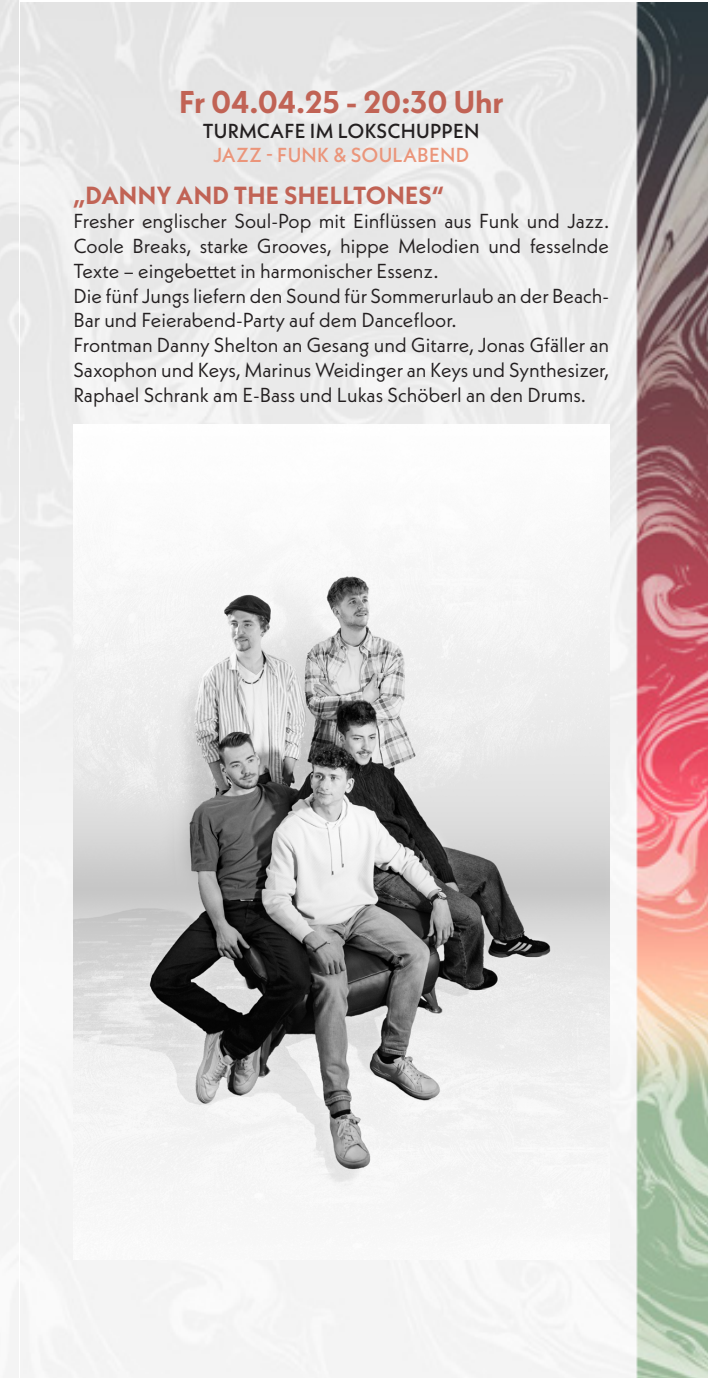
<style>
.page{position:relative;width:708px;height:1378px;background:#fff}
.page>*{position:absolute;margin:0;border:0;box-sizing:border-box;transform-origin:0 0}
.t1{font:700 31.5px "Neue Kabel";letter-spacing:-.005em;color:#c16355}
.t2{font:700 24.75px "Neue Kabel";letter-spacing:.01em;color:#c16355}
.t3{font:20.25px/24.8px "Neue Kabel";color:#231f20}
.t4{font:500 20.25px "Neue Kabel";letter-spacing:.01em;color:#231f20}
.t5{font:500 20.25px "Neue Kabel";letter-spacing:.01em;color:#eb957a}
</style>
<div class="page">
<img style="left:0;top:1px;width:708px;height:1377px">
<img style="left:73px;top:424px;width:536px;height:835px">
<h1 class="t1" style="left:179px;top:82px;width:326px">Fr 04.04.25 - 20:30 Uhr</h1>
<p class="t4" style="left:203px;top:118px;width:278px">TURMCAFE IM LOKSCHUPPEN</p>
<p class="t5" style="left:213px;top:142px;width:257px">JAZZ - FUNK &amp; SOULABEND</p>
<p class="t2" style="left:73px;top:179px;width:372px">„DANNY AND THE SHELLTONES“</p>
<p class="t3" style="left:73px;top:209px;width:537px">Fresher englischer Soul-Pop mit Einflüssen aus Funk und Jazz.<br>Coole Breaks, starke Grooves, hippe Melodien und fesselnde Texte – eingebettet in harmonischer Essenz.<br>Die fünf Jungs liefern den Sound für Sommerurlaub an der Beach-Bar und Feierabend-Party auf dem Dancefloor.<br>Frontman Danny Shelton an Gesang und Gitarre, Jonas Gfäller an Saxophon und Keys, Marinus Weidinger an Keys und Synthesizer, Raphael Schrank am E-Bass und Lukas Schöberl an den Drums.</p>
</div>
